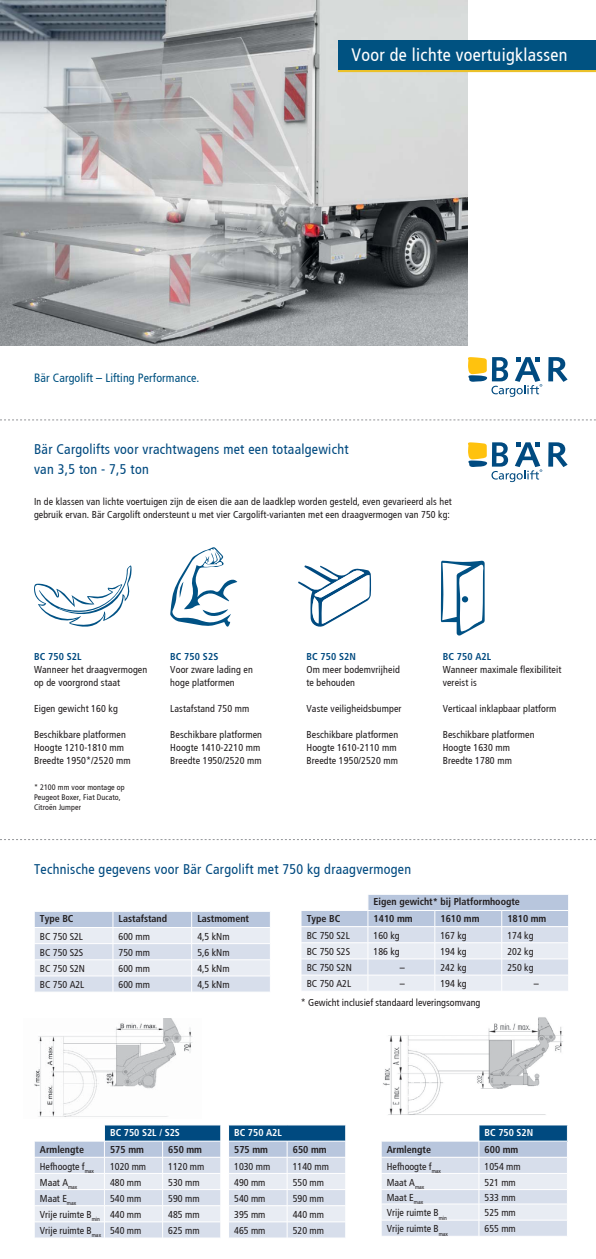
<style>
.page{position:relative;width:596px;height:1259px;background:#fff}
.page>*{position:absolute;margin:0;border:0;box-sizing:border-box;transform-origin:0 0}
.t1{font:condensed 18px "Frutiger";letter-spacing:.02em;color:#fff}
.t2{font:condensed 14px/20px "Frutiger";letter-spacing:.02em;color:#004a80}
.t3{font:condensed 12px "Frutiger";letter-spacing:.01em;color:#005281}
.t4{font:condensed 10px/13px "Frutiger";letter-spacing:.01em;color:#231f20}
.t5{font:700 condensed 10px "Frutiger";color:#231f20}
.t6{font:700 condensed 10px "Frutiger";letter-spacing:.01em;color:#004a80}
.t7{font:700 condensed 10px "Frutiger";color:#fff}
.t8{font:condensed 8px/10px "Frutiger";letter-spacing:.01em;color:#231f20}
</style>
<div class="page">
<img style="left:0;top:0;width:467px;height:346px">
<svg style="left:548px;top:357px;width:19px;height:25px"></svg>
<svg style="left:468px;top:357px;width:74px;height:40px"></svg>
<svg style="left:548px;top:442px;width:19px;height:25px"></svg>
<svg style="left:468px;top:442px;width:74px;height:40px"></svg>
<div style="left:338px;top:40px;width:257px;height:30px;background:#005281"></div>
<svg style="left:338px;top:70px;width:257px;height:2px"></svg>
<svg style="left:0;top:420px;width:595px;height:1px"></svg>
<svg style="left:0;top:839px;width:595px;height:1px"></svg>
<svg style="left:34px;top:912px;width:236px;height:80px;background:#dae0ec"></svg>
<svg style="left:34px;top:1125px;width:312px;height:112px;background:#c7d4e3"></svg>
<svg style="left:381px;top:1125px;width:187px;height:111px;background:#cfd9e7"></svg>
<svg style="left:301px;top:894px;width:267px;height:97px;background:#d8dfeb"></svg>
<img style="left:34px;top:1018px;width:159px;height:99px">
<img style="left:383px;top:1017px;width:180px;height:98px">
<svg style="left:440px;top:561px;width:44px;height:74px"></svg>
<svg style="left:461px;top:596px;width:7px;height:6px"></svg>
<svg style="left:298px;top:565px;width:73px;height:61px"></svg>
<svg style="left:34px;top:565px;width:98px;height:62px"></svg>
<div style="left:67px;top:573px;width:32px;height:18px;background:#fff"></div>
<svg style="left:170px;top:547px;width:68px;height:80px"></svg>
<div style="left:232px;top:592px;width:42px;height:19px;background:#fff"></div>
<p class="t3" style="left:34px;top:371px;width:167px">Bär Cargolift – Lifting Performance.</p>
<h1 class="t1" style="left:351px;top:46px;width:218px">Voor de lichte voertuigklassen</h1>
<h2 class="t2" style="left:34px;top:440px;width:316px">Bär Cargolifts voor vrachtwagens met een totaalgewicht van 3,5 ton - 7,5 ton</h2>
<p class="t4" style="left:34px;top:495px;width:419px">In de klassen van lichte voertuigen zijn de eisen die aan de laadklep worden gesteld, even gevarieerd als het gebruik ervan. Bär Cargolift ondersteunt u met vier Cargolift-varianten met een draagvermogen van 750 kg:</p>
<p class="t6" style="left:34px;top:652px;width:49px">BC 750 S2L</p>
<p class="t4" style="left:34px;top:663px;width:115px">Wanneer het draagvermogen op de voorgrond staat</p>
<p class="t4" style="left:34px;top:702px;width:85px">Eigen gewicht 160 kg</p>
<p class="t4" style="left:34px;top:728px;width:98px">Beschikbare platformen<br>Hoogte 1210-1810 mm<br>Breedte 1950*/2520 mm</p>
<p class="t8" style="left:34px;top:782px;width:92px">* 2100 mm voor montage op<br>Peugeot Boxer, Fiat Ducato,<br>Citroën Jumper</p>
<p class="t6" style="left:170px;top:652px;width:50px">BC 750 S2S</p>
<p class="t4" style="left:170px;top:663px;width:84px">Voor zware lading en hoge platformen</p>
<p class="t4" style="left:170px;top:702px;width:81px">Lastafstand 750 mm</p>
<p class="t4" style="left:170px;top:728px;width:93px">Beschikbare platformen<br>Hoogte 1410-2210 mm<br>Breedte 1950/2520 mm</p>
<p class="t6" style="left:306px;top:652px;width:51px">BC 750 S2N</p>
<p class="t4" style="left:306px;top:663px;width:95px">Om meer bodemvrijheid te behouden</p>
<p class="t4" style="left:306px;top:702px;width:96px">Vaste veiligheidsbumper</p>
<p class="t4" style="left:306px;top:728px;width:93px">Beschikbare platformen<br>Hoogte 1610-2110 mm<br>Breedte 1950/2520 mm</p>
<h2 class="t2" style="left:34px;top:859px;width:378px">Technische gegevens voor Bär Cargolift met 750 kg draagvermogen</h2>
<p class="t6" style="left:442px;top:652px;width:50px">BC 750 A2L</p>
<p class="t4" style="left:442px;top:663px;width:120px">Wanneer maximale flexibiliteit vereist is</p>
<p class="t4" style="left:442px;top:702px;width:115px">Verticaal inklapbaar platform</p>
<p class="t4" style="left:442px;top:728px;width:93px">Beschikbare platformen<br>Hoogte 1630 mm<br>Breedte 1780 mm</p>
<p class="t5" style="left:40px;top:915px;width:35px">Type BC</p>
<p class="t5" style="left:118px;top:915px;width:50px">Lastafstand</p>
<p class="t5" style="left:197px;top:915px;width:53px">Lastmoment</p>
<p class="t4" style="left:40px;top:930px;width:45px">BC 750 S2L</p>
<p class="t4" style="left:118px;top:930px;width:33px">600 mm</p>
<p class="t4" style="left:197px;top:930px;width:34px">4,5 kNm</p>
<p class="t4" style="left:40px;top:946px;width:45px">BC 750 S2S</p>
<p class="t4" style="left:118px;top:946px;width:33px">750 mm</p>
<p class="t4" style="left:197px;top:946px;width:34px">5,6 kNm</p>
<p class="t4" style="left:40px;top:962px;width:47px">BC 750 S2N</p>
<p class="t4" style="left:118px;top:962px;width:33px">600 mm</p>
<p class="t4" style="left:197px;top:962px;width:34px">4,5 kNm</p>
<p class="t4" style="left:40px;top:978px;width:46px">BC 750 A2L</p>
<p class="t4" style="left:118px;top:978px;width:33px">600 mm</p>
<p class="t4" style="left:197px;top:978px;width:34px">4,5 kNm</p>
<p class="t5" style="left:373px;top:898px;width:148px">Eigen gewicht* bij Platformhoogte</p>
<p class="t5" style="left:306px;top:914px;width:35px">Type BC</p>
<p class="t5" style="left:373px;top:914px;width:40px">1410 mm</p>
<p class="t5" style="left:440px;top:914px;width:40px">1610 mm</p>
<p class="t5" style="left:507px;top:914px;width:40px">1810 mm</p>
<p class="t4" style="left:306px;top:929px;width:45px">BC 750 S2L</p>
<p class="t4" style="left:373px;top:929px;width:28px">160 kg</p>
<p class="t4" style="left:440px;top:929px;width:28px">167 kg</p>
<p class="t4" style="left:507px;top:929px;width:28px">174 kg</p>
<p class="t4" style="left:306px;top:945px;width:45px">BC 750 S2S</p>
<p class="t4" style="left:373px;top:945px;width:28px">186 kg</p>
<p class="t4" style="left:440px;top:945px;width:28px">194 kg</p>
<p class="t4" style="left:507px;top:945px;width:28px">202 kg</p>
<p class="t4" style="left:306px;top:961px;width:47px">BC 750 S2N</p>
<p class="t4" style="left:399px;top:961px;width:6px">–</p>
<p class="t4" style="left:440px;top:961px;width:28px">242 kg</p>
<p class="t4" style="left:507px;top:961px;width:28px">250 kg</p>
<p class="t4" style="left:306px;top:978px;width:46px">BC 750 A2L</p>
<p class="t4" style="left:399px;top:978px;width:6px">–</p>
<p class="t4" style="left:440px;top:978px;width:28px">194 kg</p>
<p class="t4" style="left:533px;top:978px;width:6px">–</p>
<p class="t4" style="left:300px;top:997px;width:181px">* Gewicht inclusief standaard leveringsomvang</p>
<p class="t7" style="left:110px;top:1128px;width:71px">BC 750 S2L / S2S</p>
<p class="t7" style="left:234px;top:1128px;width:49px">BC 750 A2L</p>
<p class="t7" style="left:484px;top:1128px;width:50px">BC 750 S2N</p>
<p class="t5" style="left:40px;top:1145px;width:46px">Armlengte</p>
<p class="t5" style="left:110px;top:1145px;width:35px">575 mm</p>
<p class="t5" style="left:168px;top:1145px;width:35px">650 mm</p>
<p class="t5" style="left:234px;top:1145px;width:35px">575 mm</p>
<p class="t5" style="left:292px;top:1145px;width:35px">650 mm</p>
<p class="t4" style="left:40px;top:1160px;width:56px">Hefhoogte f<sub>max</sub></p>
<p class="t4" style="left:110px;top:1160px;width:38px">1020 mm</p>
<p class="t4" style="left:168px;top:1160px;width:38px">1120 mm</p>
<p class="t4" style="left:234px;top:1160px;width:38px">1030 mm</p>
<p class="t4" style="left:292px;top:1160px;width:38px">1140 mm</p>
<p class="t4" style="left:40px;top:1176px;width:39px">Maat A<sub>max</sub></p>
<p class="t4" style="left:110px;top:1176px;width:33px">480 mm</p>
<p class="t4" style="left:168px;top:1176px;width:33px">530 mm</p>
<p class="t4" style="left:234px;top:1176px;width:33px">490 mm</p>
<p class="t4" style="left:292px;top:1176px;width:33px">550 mm</p>
<p class="t4" style="left:40px;top:1192px;width:38px">Maat E<sub>max</sub></p>
<p class="t4" style="left:110px;top:1192px;width:33px">540 mm</p>
<p class="t4" style="left:168px;top:1192px;width:33px">590 mm</p>
<p class="t4" style="left:234px;top:1192px;width:33px">540 mm</p>
<p class="t4" style="left:292px;top:1192px;width:33px">590 mm</p>
<p class="t4" style="left:40px;top:1208px;width:103px">Vrije ruimte B<sub>min</sub> 440 mm</p>
<p class="t4" style="left:168px;top:1208px;width:33px">485 mm</p>
<p class="t4" style="left:234px;top:1208px;width:33px">395 mm</p>
<p class="t4" style="left:292px;top:1208px;width:33px">440 mm</p>
<p class="t4" style="left:40px;top:1224px;width:103px">Vrije ruimte B<sub>max</sub> 540 mm</p>
<p class="t4" style="left:168px;top:1224px;width:33px">625 mm</p>
<p class="t4" style="left:234px;top:1224px;width:33px">465 mm</p>
<p class="t4" style="left:292px;top:1224px;width:33px">520 mm</p>
<p class="t5" style="left:386px;top:1145px;width:46px">Armlengte</p>
<p class="t5" style="left:484px;top:1145px;width:35px">600 mm</p>
<p class="t4" style="left:386px;top:1160px;width:56px">Hefhoogte f<sub>max</sub></p>
<p class="t4" style="left:484px;top:1160px;width:38px">1054 mm</p>
<p class="t4" style="left:386px;top:1176px;width:39px">Maat A<sub>max</sub></p>
<p class="t4" style="left:484px;top:1176px;width:33px">521 mm</p>
<p class="t4" style="left:386px;top:1191px;width:38px">Maat E<sub>max</sub></p>
<p class="t4" style="left:484px;top:1191px;width:33px">533 mm</p>
<p class="t4" style="left:386px;top:1206px;width:62px">Vrije ruimte B<sub>min</sub></p>
<p class="t4" style="left:484px;top:1206px;width:33px">525 mm</p>
<p class="t4" style="left:386px;top:1223px;width:63px">Vrije ruimte B<sub>max</sub></p>
<p class="t4" style="left:484px;top:1223px;width:33px">655 mm</p>
</div>
